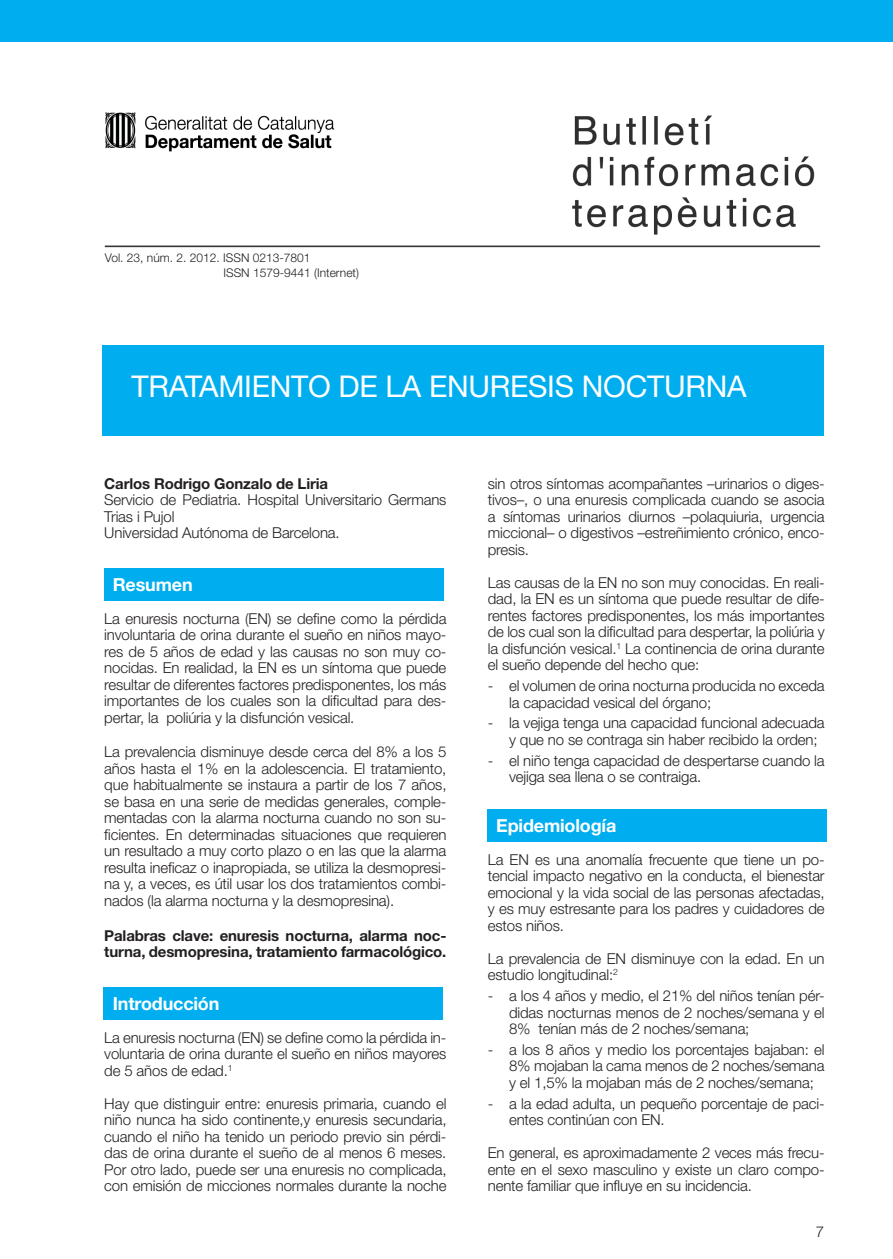
<style>
.page{position:relative;width:893px;height:1259px;background:#fff}
.page>*{position:absolute;margin:0;border:0;box-sizing:border-box;transform-origin:0 0}
.t1{font:30px "Helvetica Neue LT Std";letter-spacing:-.01em;color:#fff}
.t2{font:700 18px "Helvetica Neue LT Std";letter-spacing:-.01em;color:#fff}
.t3{font:300 15px/16.5px "Helvetica Neue LT Std";letter-spacing:-.01em;color:#231f20;text-align:justify}
.t4{font:700 15px/16.5px "Helvetica Neue LT Std";letter-spacing:-.01em;color:#231f20}
.t5{font:300 12px/14.4px "Helvetica Neue LT Std";color:#231f20}
</style>
<div class="page">
<div style="left:487px;top:809px;width:339px;height:33px;background:#00aeef"></div>
<div style="left:104px;top:986px;width:339px;height:33px;background:#00aeef"></div>
<div style="left:105px;top:568px;width:339px;height:32px;background:#00aeef"></div>
<div style="left:0;top:0;width:893px;height:41px;background:#00aeef"></div>
<div style="left:103px;top:345px;width:721px;height:91px;background:#00aeef"></div>
<img style="left:104px;top:115px;width:717px;height:133px">
<div style="left:78px;top:86px;width:340px;height:123px;background:#fff"></div>
<img style="left:105px;top:113px;width:230px;height:39px">
<p class="t5" style="left:223px;top:250px;width:137px;text-indent:-118px">Vol. 23, núm. 2. 2012. ISSN 0213-7801<br>ISSN 1579-9441 (Internet)</p>
<h1 class="t1" style="left:132px;top:368px;width:616px">TRATAMIENTO DE LA ENURESIS NOCTURNA</h1>
<p class="t4" style="left:104px;top:475px;width:225px">Carlos Rodrigo Gonzalo de Liria</p>
<p class="t3" style="left:104px;top:491px;width:344px;text-align:left">Servicio de Pediatria. Hospital Universitario Germans<br>Trias i Pujol<br>Universidad Autónoma de Barcelona.</p>
<p class="t2" style="left:113px;top:573px;width:81px">Resumen</p>
<p class="t3" style="left:104px;top:610px;width:344px">La enuresis nocturna (EN) se define como la pérdida involuntaria de orina durante el sueño en niños mayo&shy;res de 5 años de edad y las causas no son muy co&shy;nocidas. En realidad, la EN es un síntoma que puede resultar de diferentes factores predisponentes, los más importantes de los cuales son la dificultad para des&shy;pertar, la poliúria y la disfunción vesical.</p>
<p class="t3" style="left:104px;top:743px;width:344px">La prevalencia disminuye desde cerca del 8% a los 5 años hasta el 1% en la adolescencia. El tratamiento, que habitualmente se instaura a partir de los 7 años, se basa en una serie de medidas generales, comple&shy;mentadas con la alarma nocturna cuando no son su&shy;ficientes. En determinadas situaciones que requieren un resultado a muy corto plazo o en las que la alarma resulta ineficaz o inapropiada, se utiliza la desmopresi&shy;na y, a veces, es útil usar los dos tratamientos combi&shy;nados (la alarma nocturna y la desmopresina).</p>
<p class="t4" style="left:104px;top:926px;width:344px">Palabras clave: enuresis nocturna, alarma noc&shy;turna, desmopresina, tratamiento farmacológico.</p>
<p class="t2" style="left:113px;top:992px;width:108px">Introducción</p>
<p class="t3" style="left:104px;top:1028px;width:344px">La enuresis nocturna (EN) se define como la pérdida in&shy;voluntaria de orina durante el sueño en niños mayores de 5 años de edad.<sup>1</sup></p>
<p class="t3" style="left:104px;top:1094px;width:344px">Hay que distinguir entre: enuresis primaria, cuando el niño nunca ha sido continente,y enuresis secundaria, cuando el niño ha tenido un periodo previo sin pérdi&shy;das de orina durante el sueño de al menos 6 meses.<br>Por otro lado, puede ser una enuresis no complicada, con emisión de micciones normales durante la noche</p>
<p class="t3" style="left:488px;top:475px;width:338px">sin otros síntomas acompañantes –urinarios o diges&shy;tivos–, o una enuresis complicada cuando se asocia a síntomas urinarios diurnos –polaquiuria, urgencia miccional– o digestivos –estreñimiento crónico, enco&shy;presis.</p>
<p class="t3" style="left:488px;top:574px;width:338px">Las causas de la EN no son muy conocidas. En reali&shy;dad, la EN es un síntoma que puede resultar de dife&shy;rentes factores predisponentes, los más importantes de los cual son la dificultad para despertar, la poliúria y la disfunción vesical.<sup>1</sup> La continencia de orina durante el sueño depende del hecho que:</p>
<p class="t3" style="left:509px;top:677px;width:317px;text-indent:-21px">- el volumen de orina nocturna producida no exceda la capacidad vesical del órgano;</p>
<p class="t3" style="left:509px;top:714px;width:317px;text-indent:-21px">- la vejiga tenga una capacidad funcional adecuada y que no se contraga sin haber recibido la orden;</p>
<p class="t3" style="left:509px;top:752px;width:317px;text-indent:-21px">- el niño tenga capacidad de despertarse cuando la vejiga sea llena o se contraiga.</p>
<p class="t2" style="left:496px;top:814px;width:122px">Epidemiología</p>
<p class="t3" style="left:488px;top:851px;width:338px">La EN es una anomalía frecuente que tiene un po&shy;tencial impacto negativo en la conducta, el bienestar emocional y la vida social de las personas afectadas, y es muy estresante para los padres y cuidadores de estos niños.</p>
<p class="t3" style="left:488px;top:950px;width:338px">La prevalencia de EN disminuye con la edad. En un estudio longitudinal:<sup>2</sup></p>
<p class="t3" style="left:509px;top:987px;width:317px;text-indent:-21px">- a los 4 años y medio, el 21% del niños tenían pér&shy;didas nocturnas menos de 2 noches/semana y el 8% tenían más de 2 noches/semana;</p>
<p class="t3" style="left:509px;top:1041px;width:317px;text-indent:-21px">- a los 8 años y medio los porcentajes bajaban: el 8% mojaban la cama menos de 2 noches/semana y el 1,5% la mojaban más de 2 noches/semana;</p>
<p class="t3" style="left:509px;top:1094px;width:317px;text-indent:-21px">- a la edad adulta, un pequeño porcentaje de paci&shy;entes continúan con EN.</p>
<p class="t3" style="left:488px;top:1144px;width:338px">En general, es aproximadamente 2 veces más frecu&shy;ente en el sexo masculino y existe un claro compo&shy;nente familiar que influye en su incidencia.</p>
<p class="t3" style="left:816px;top:1223px;width:10px">7</p>
</div>
